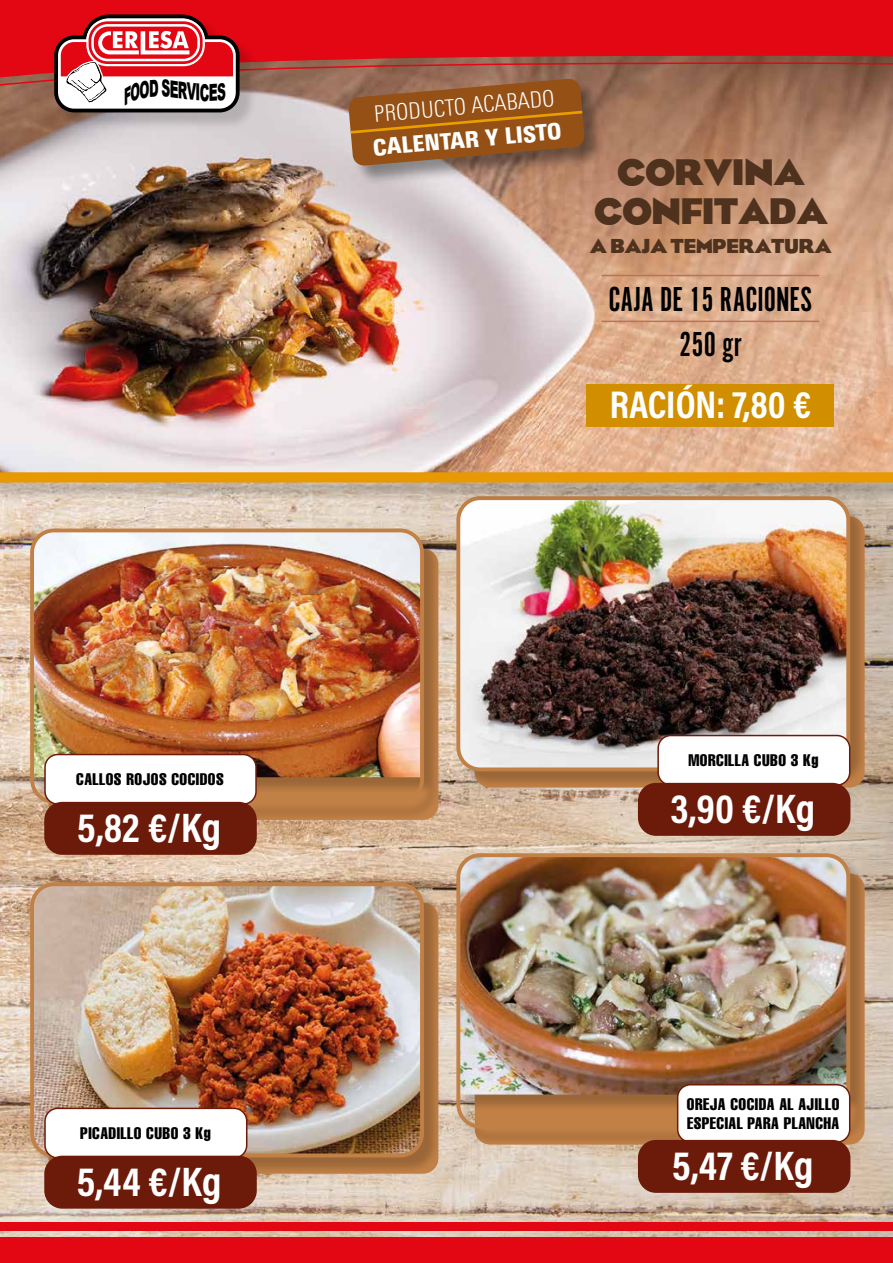
<style>
.page{position:relative;width:893px;height:1263px;background:#fff}
.page>*{position:absolute;margin:0;border:0;box-sizing:border-box;transform-origin:0 0}
.t1{font:41.55px "Acumin Variable Concept";letter-spacing:.01em;color:#fff}
.t2{font:39px "Acumin Variable Concept";color:#fff}
.t3{font:36px "Alternate Got No 1 D";color:#000}
.t4{font:700 33px/39.6px "Milan";color:#4e321e;text-align:center}
.t5{font:300 condensed 22.8px "Univers Next Pro";color:#fff}
.t6{font:900 condensed 22.8px "Univers Next Pro";color:#fff}
.t7{font:700 18px "Milan";color:#4e321e}
.t8{font:16.5px/19.5px "Helvetica LT Std Comp";letter-spacing:.03em;color:#000}
</style>
<div class="page">
<img style="left:0;top:502px;width:893px;height:735px">
<div style="left:32px;top:531px;width:408px;height:288px;background:#000;opacity:.2"></div>
<img style="left:32px;top:530px;width:390px;height:247px">
<div style="left:30px;top:528px;width:394px;height:276px;border:4px solid #c18046;border-radius:22px"></div>
<div style="left:32px;top:884px;width:408px;height:289px;background:#000;opacity:.2"></div>
<img style="left:32px;top:884px;width:390px;height:271px">
<div style="left:30px;top:882px;width:394px;height:275px;border:4px solid #c18046;border-radius:22px"></div>
<div style="left:458px;top:498px;width:408px;height:289px;background:#000;opacity:.2"></div>
<img style="left:458px;top:502px;width:390px;height:267px">
<div style="left:456px;top:496px;width:394px;height:275px;border:4px solid #c18046;border-radius:22px"></div>
<div style="left:458px;top:855px;width:408px;height:289px;background:#000;opacity:.2"></div>
<img style="left:458px;top:855px;width:390px;height:239px">
<div style="left:456px;top:853px;width:394px;height:275px;border:4px solid #c18046;border-radius:22px"></div>
<div style="left:45px;top:754px;width:211px;height:50px;background:#fff;border-radius:13px"></div>
<div style="left:44px;top:754px;width:213px;height:51px;border:2px solid #6c1b0b;border-radius:13px"></div>
<div style="left:44px;top:802px;width:213px;height:53px;background:#6c1b0b;border-radius:18px"></div>
<div style="left:45px;top:1108px;width:202px;height:50px;background:#fff;border-radius:13px"></div>
<div style="left:44px;top:1107px;width:203px;height:52px;border:2px solid #6c1b0b;border-radius:13px"></div>
<div style="left:44px;top:1156px;width:213px;height:53px;background:#6c1b0b;border-radius:18px"></div>
<div style="left:658px;top:735px;width:192px;height:50px;background:#fff;border-radius:13px"></div>
<div style="left:657px;top:735px;width:193px;height:51px;border:2px solid #6c1b0b;border-radius:13px"></div>
<div style="left:638px;top:783px;width:212px;height:53px;background:#6c1b0b;border-radius:18px"></div>
<div style="left:678px;top:1085px;width:172px;height:57px;background:#fff;border-radius:13px"></div>
<div style="left:677px;top:1084px;width:173px;height:59px;border:2px solid #6c1b0b;border-radius:13px"></div>
<div style="left:638px;top:1140px;width:212px;height:53px;background:#6c1b0b;border-radius:18px"></div>
<img style="left:0;top:88px;width:893px;height:384px">
<hr style="left:601px;top:275px;width:218px;height:1px;background:#be715a">
<hr style="left:601px;top:321px;width:218px;height:1px;background:#be715a">
<div style="left:349px;top:79px;width:256px;height:107px;background:#000;opacity:.4"></div>
<svg style="left:348px;top:88px;width:237px;height:78px;background:#955720"></svg>
<div style="left:0;top:474px;width:893px;height:28px;background:#000;opacity:.22"></div>
<div style="left:0;top:472px;width:893px;height:10px;background:#e89800"></div>
<div style="left:586px;top:384px;width:248px;height:43px;background:#d18f00"></div>
<svg style="left:0;top:0;width:893px;height:88px;background:#c92225"></svg>
<div style="left:0;top:1237px;width:893px;height:26px;background:#e30613"></div>
<div style="left:0;top:1222px;width:893px;height:9px;background:#e30613"></div>
<div style="left:56px;top:17px;width:201px;height:113px;background:#000;opacity:.15"></div>
<svg style="left:52px;top:13px;width:189px;height:102px"></svg>
<p class="t8" style="left:76px;top:769px;width:149px">CALLOS ROJOS COCIDOS</p>
<h1 class="t1" style="left:77px;top:799px;width:145px">5,82 €/Kg</h1>
<p class="t8" style="left:80px;top:1123px;width:132px">PICADILLO CUBO 3 Kg</p>
<h1 class="t1" style="left:77px;top:1153px;width:146px">5,44 €/Kg</h1>
<h3 class="t5" style="left:373px;top:101px;width:182px;rotate:-5deg">PRODUCTO ACABADO</h3>
<h3 class="t6" style="left:372px;top:134px;width:190px;rotate:-5deg">CALENTAR Y LISTO</h3>
<h3 class="t4" style="left:594px;top:151px;width:235px">CORVINA<br>CONFITADA</h3>
<p class="t7" style="left:589px;top:233px;width:243px">A BAJA TEMPERATURA</p>
<h3 class="t3" style="left:608px;top:280px;width:205px">CAJA DE 15 RACIONES</h3>
<h3 class="t3" style="left:679px;top:325px;width:64px">250 gr</h3>
<h2 class="t2" style="left:610px;top:378px;width:203px">RACIÓN: 7,80 €</h2>
<p class="t8" style="left:688px;top:750px;width:132px">MORCILLA CUBO 3 Kg</p>
<h1 class="t1" style="left:670px;top:780px;width:146px">3,90 €/Kg</h1>
<p class="t8" style="left:687px;top:1094px;width:154px">OREJA COCIDA AL AJILLO<br>ESPECIAL PARA PLANCHA</p>
<h1 class="t1" style="left:672px;top:1137px;width:143px">5,47 €/Kg</h1>
</div>
